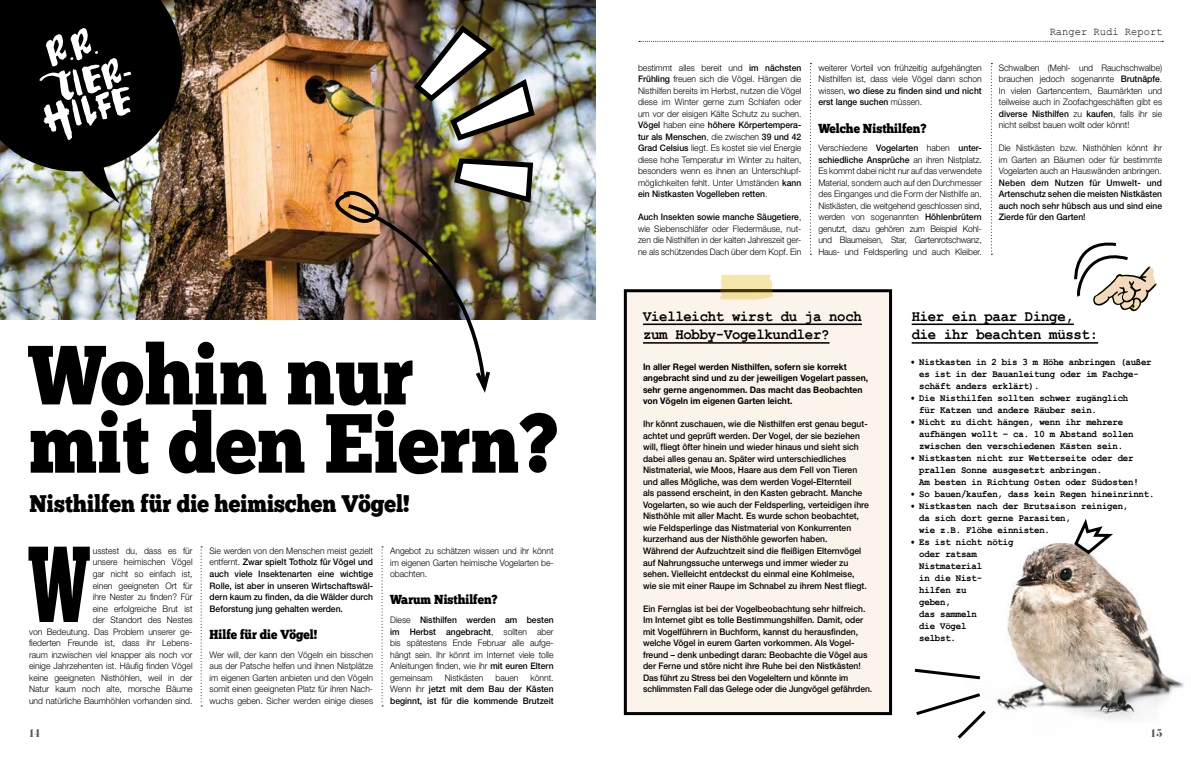
<style>
.page{position:relative;width:1191px;height:766px;background:#fff}
.page>*{position:absolute;margin:0;border:0;box-sizing:border-box;transform-origin:0 0}
.t1{font:107.7px "Chunk Five Ex";color:#000;scale:.55 1}
.t2{font:83.7px/68.2px "Chunk Five Ex";color:#000;scale:.9 1}
.t3{font:48.1px "Chaotiq";color:#fff;scale:.95 1}
.t4{font:47px "Chaotiq";color:#fff;scale:.95 1}
.t5{font:23.9px "Chunk Five Ex";color:#000;scale:.9 1}
.t6{font:700 15.5px/18.6px "Courier New";letter-spacing:-.02em;color:#000;scale:.9 1}
.t7{font:13px "Chunk Five Ex";color:#000;scale:.9 1}
.t8{font:11px "Courier New";color:#000;scale:.95 1}
.t9{font:11px "Pistilli";color:#58585a;scale:.95 1}
.t10{font:700 10px/12px "Courier New";letter-spacing:-.02em;color:#000;scale:.9 1}
.t11{font:300 9px/11.5px "Helvetica Neue LT";color:#000;text-align:justify;scale:.95 1}
.t12{font:500 9px/11.5px "Helvetica Neue LT";color:#000;text-align:justify;scale:.95 1}
.t13{font:700 9px/11.5px "Helvetica Neue LT";color:#000;scale:.95 1}
.s1{font-weight:300}
.s2{font-weight:500}
</style>
<div class="page">
<hr style="left:911px;top:323px;width:162px;height:2px;background:#000">
<hr style="left:911px;top:342px;width:187px;height:1px;background:#000">
<img style="left:995px;top:542px;width:189px;height:177px">
<div style="left:624px;top:289px;width:268px;height:426px;background:#fcf4eb"></div>
<svg style="left:639px;top:41px;width:524px;height:1px"></svg>
<svg style="left:719px;top:275px;width:54px;height:24px"></svg>
<img style="left:0;top:0;width:595px;height:319px">
<svg style="left:201px;top:546px;width:1px;height:160px"></svg>
<svg style="left:381px;top:546px;width:2px;height:160px"></svg>
<svg style="left:0;top:0;width:197px;height:186px;background:#1b1a19"></svg>
<svg style="left:810px;top:63px;width:1px;height:192px"></svg>
<svg style="left:990px;top:63px;width:2px;height:192px"></svg>
<hr style="left:643px;top:323px;width:219px;height:2px;background:#000">
<hr style="left:643px;top:342px;width:186px;height:1px;background:#000">
<img style="left:29px;top:22px;width:525px;height:371px">
<svg style="left:914px;top:668px;width:67px;height:12px"></svg>
<svg style="left:916px;top:693px;width:70px;height:46px"></svg>
<svg style="left:1071px;top:519px;width:46px;height:37px"></svg>
<svg style="left:1074px;top:242px;width:83px;height:69px"></svg>
<h3 class="t3" style="left:40px;top:21px;width:55px;rotate:-14deg">R.R.</h3>
<h3 class="t4" style="left:34px;top:61px;width:113px;rotate:-14deg">TIER-</h3>
<h3 class="t4" style="left:36px;top:90px;width:98px;rotate:-14deg">HILFE</h3>
<h2 class="t2" style="left:29px;top:339px;width:590px">Wohin nur<br>mit den Eiern?</h2>
<h3 class="t5" style="left:29px;top:485px;width:424px">Nisthilfen für die heimischen Vögel!</h3>
<h1 class="t1" style="left:29px;top:503px;width:111px">W</h1>
<p class="t11" style="left:29px;top:544px;width:174px;text-align:right">usstest du, dass es für<br>unsere heimischen Vögel<br>gar nicht so einfach ist,<br>einen geeigneten Ort für<br>ihre Nester zu finden? Für<br>eine erfolgreiche Brut ist<br>der Standort des Nestes<br>von Bedeutung. Das Problem unserer ge&shy;fiederten Freunde ist, dass ihr Lebens&shy;raum inzwischen viel knapper als noch vor einige Jahrzehenten ist. Häufig finden Vögel keine geeigneten Nisthöhlen, weil in der<br>Natur kaum noch alte, morsche Bäume und natürliche Baumhöhlen vorhanden sind.</p>
<p class="t12" style="left:210px;top:544px;width:174px"><span class="s1">Sie werden von den Menschen meist gezielt entfernt.</span> Zwar spielt Totholz für Vögel und auch viele Insektenarten eine wichtige Rolle, ist aber in unseren Wirtschaftswäl&shy;dern kaum zu finden, da die Wälder durch Beforstung jung gehalten werden.</p>
<h3 class="t7" style="left:210px;top:624px;width:121px">Hilfe für die Vögel!</h3>
<p class="t11" style="left:210px;top:648px;width:174px">Wer will, der kann den Vögeln ein bisschen aus der Patsche helfen und ihnen Nistplätze im eigenen Garten anbieten und den Vögeln somit einen geeigneten Platz für ihren Nach&shy;wuchs geben. Sicher werden einige dieses</p>
<p class="t9" style="left:28px;top:725px;width:14px">14</p>
<p class="t11" style="left:390px;top:544px;width:174px">Angebot zu schätzen wissen und ihr könnt im eigenen Garten heimische Vogelarten be&shy;obachten.</p>
<p class="t11" style="left:390px;top:613px;width:174px">Diese <span class="s2">Nisthilfen werden am besten im Herbst angebracht</span>, sollten aber bis spätestens Ende Februar alle aufge&shy;hängt sein. Ihr könnt im Internet viele tolle Anleitungen finden, wie ihr <span class="s2">mit euren Eltern </span>gemeinsam</p>
<h3 class="t7" style="left:390px;top:589px;width:121px">Warum Nisthilfen?</h3>
<p class="t12" style="left:390px;top:671px;width:174px;text-indent:140px"><span class="s1">könnt.<br>Wenn ihr</span> jetzt mit dem Bau der Kästen beginnt, ist für die kommende Brutzeit</p>
<p class="t11" style="left:445px;top:671px;width:42px">Nistkästen</p>
<p class="t11" style="left:495px;top:671px;width:26px">bauen</p>
<p class="t11" style="left:638px;top:61px;width:173px">bestimmt alles bereit und <span class="s2">im nächsten Frühling</span> freuen sich die Vögel. Hängen die Nisthilfen bereits im Herbst, nutzen die Vögel diese im Winter gerne zum Schlafen oder um vor der eisigen Kälte Schutz zu suchen.<br><span class="s2">Vögel</span> haben eine <span class="s2">höhere Körpertempera&shy;tur als Menschen</span>, die zwischen <span class="s2">39 und 42<br>Grad Celsius</span> liegt. Es kostet sie viel Energie diese hohe Temperatur im Winter zu halten, besonders wenn es ihnen an Unterschlupf&shy;möglichkeiten fehlt. Unter Umständen <span class="s2">kann ein Nistkasten Vogelleben retten</span>.</p>
<p class="t11" style="left:638px;top:211px;width:173px"><span class="s2">Auch Insekten sowie manche Säugetiere</span>, wie Siebenschläfer oder Fledermäuse, nut&shy;zen die Nisthilfen in der kalten Jahreszeit ger&shy;ne als schützendes Dach über dem Kopf. Ein</p>
<p class="t11" style="left:818px;top:61px;width:173px">weiterer Vorteil von frühzeitig aufgehängten Nisthilfen ist, dass viele Vögel dann schon wissen, <span class="s2">wo diese zu finden sind und nicht erst lange suchen</span> müssen.</p>
<p class="t11" style="left:818px;top:142px;width:173px">Verschiedene <span class="s2">Vogelarten</span> haben <span class="s2">unter&shy;schiedliche Ansprüche</span> an ihren Nistplatz.<br>Es kommt dabei nicht nur auf das verwendete Material, sondern auch auf den Durchmesser des Einganges und die Form der Nisthilfe an.<br>Nistkästen, die weitgehend geschlossen sind, werden von sogenannten <span class="s2">Höhlenbrütern </span>genutzt, dazu gehören zum Beispiel Kohl&shy;und Blaumeisen, Star, Gartenrotschwanz, Haus- und Feldsperling und auch Kleiber.</p>
<h3 class="t7" style="left:818px;top:119px;width:122px">Welche Nisthilfen?</h3>
<p class="t8" style="left:1049px;top:25px;width:120px">Ranger Rudi Report</p>
<p class="t11" style="left:998px;top:61px;width:173px">Schwalben (Mehl- und Rauchschwalbe) brauchen jedoch sogenannte <span class="s2">Brutnäpfe</span>.<br>In vielen Gartencentern, Baumärkten und teilweise auch in Zoofachgeschäften gibt es <span class="s2">diverse Nisthilfen</span> zu <span class="s2">kaufen</span>, falls ihr sie nicht selbst bauen wollt oder könnt!</p>
<p class="t11" style="left:998px;top:142px;width:173px">Die Nistkästen bzw. Nisthöhlen könnt ihr im Garten an Bäumen oder für bestimmte Vogelarten auch an Hauswänden anbringen.</p>
<p class="t12" style="left:998px;top:176px;width:173px">Neben dem Nutzen für Umwelt- und Arten schutz sehen die meisten Nistkästen auch noch sehr hübsch aus und sind eine Zierde für den Garten!</p>
<h3 class="t6" style="left:643px;top:306px;width:245px">Vielleicht wirst du ja noch zum Hobby-Vogelkundler?</h3>
<p class="t13" style="left:643px;top:360px;width:238px">In aller Regel werden Nisthilfen, sofern sie korrekt angebracht sind und zu der jeweiligen Vogelart passen, sehr gerne angenommen. Das macht das Beobachten von Vögeln im eigenen Garten leicht.</p>
<p class="t12" style="left:643px;top:418px;width:239px;text-align:left">Ihr könnt zuschauen, wie die Nisthilfen erst genau begut&shy;achtet und geprüft werden. Der Vogel, der sie beziehen will, fliegt öfter hinein und wieder hinaus und sieht sich dabei alles genau an. Später wird unterschiedliches Nistmaterial, wie Moos, Haare aus dem Fell von Tieren und alles Mögliche, was dem werden Vogel-Elternteil<br>als passend erscheint, in den Kasten gebracht. Manche Vogelarten, so wie auch der Feldsperling, verteidigen ihre Nisthöhle mit aller Macht. Es wurde schon beobachtet, wie Feldsperlinge das Nistmaterial von Konkurrenten kurzerhand aus der Nisthöhle geworfen haben.<br>Während der Aufzuchtzeit sind die fleißigen Elternvögel auf Nahrungssuche unterwegs und immer wieder zu sehen. Vielleicht entdeckst du einmal eine Kohlmeise, wie sie mit einer Raupe im Schnabel zu ihrem Nest fliegt.</p>
<p class="t12" style="left:643px;top:602px;width:243px;text-align:left">Ein Fernglas ist bei der Vogelbeobachtung sehr hilfreich.<br>Im Internet gibt es tolle Bestimmungshilfen. Damit, oder mit Vogelführern in Buchform, kannst du herausfinden, welche Vögel in eurem Garten vorkommen. Als Vogel&shy;freund – denk unbedingt daran: Beobachte die Vögel aus der Ferne und störe nicht ihre Ruhe bei den Nistkästen!<br>Das führt zu Stress bei den Vogeleltern und könnte im schlimmsten Fall das Gelege oder die Jungvögel gefährden.</p>
<h3 class="t6" style="left:911px;top:306px;width:209px">Hier ein paar Dinge, die ihr beachten müsst:</h3>
<p class="t10" style="left:919px;top:355px;width:260px;text-indent:-9px">• Nistkasten in 2 bis 3 m Höhe anbringen (außer es ist in der Bauanleitung oder im Fachge&shy;schäft anders erklärt).</p>
<p class="t10" style="left:919px;top:391px;width:234px;text-indent:-9px">• Die Nisthilfen sollten schwer zugänglich für Katzen und andere Räuber sein.</p>
<p class="t10" style="left:919px;top:415px;width:240px;text-indent:-9px">• Nicht zu dicht hängen, wenn ihr mehrere aufhängen wollt – ca. 10 m Abstand sollen zwischen den verschiedenen Kästen sein.</p>
<p class="t10" style="left:919px;top:451px;width:245px;text-indent:-9px">• Nistkasten nicht zur Wetterseite oder der prallen Sonne ausgesetzt anbringen.<br>Am besten in Richtung Osten oder Südosten!</p>
<p class="t10" style="left:910px;top:487px;width:273px">• So bauen/kaufen, dass kein Regen hineinrinnt.</p>
<p class="t10" style="left:919px;top:499px;width:234px;text-indent:-9px">• Nistkasten nach der Brutsaison reinigen, da sich dort gerne Parasiten,<br>wie z.B. Flöhe einnisten.</p>
<p class="t10" style="left:919px;top:535px;width:106px;text-indent:-9px">• Es ist nicht nötig oder ratsam<br>Nistmaterial<br>in die Nist&shy;hilfen zu<br>geben,<br>das sammeln<br>die Vögel<br>selbst.</p>
<p class="t9" style="left:1150px;top:725px;width:15px">15</p>
</div>
